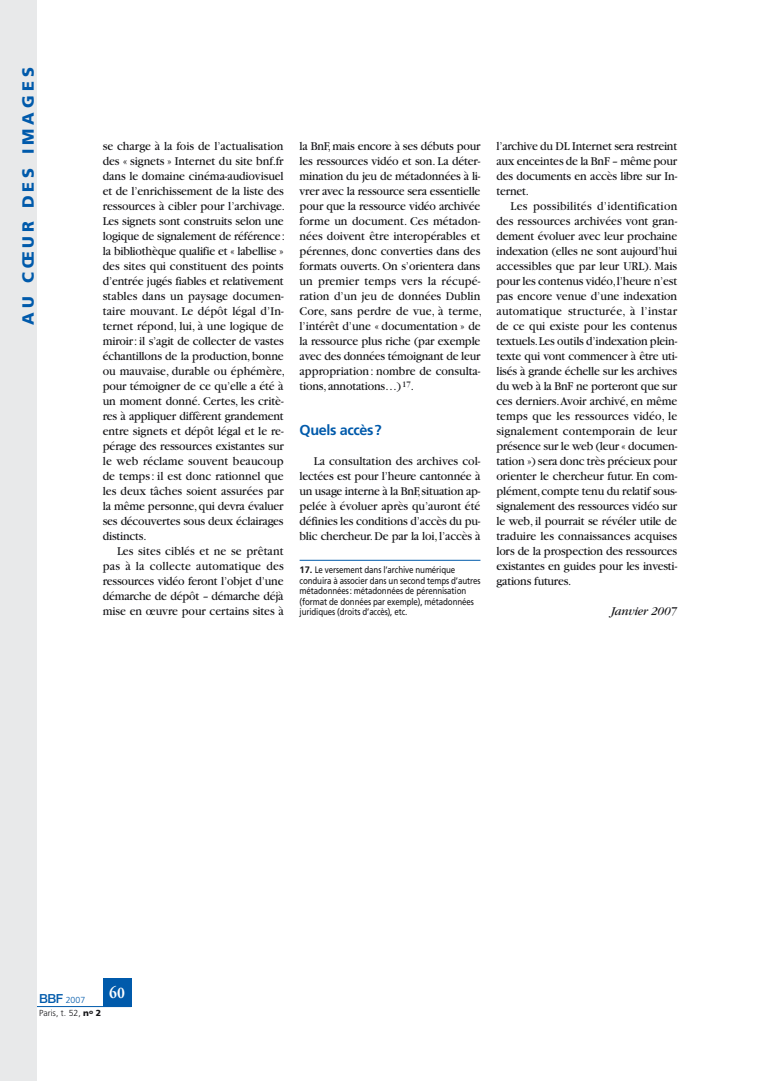
<style>
.page{position:relative;width:773px;height:1081px;background:#fff}
.page>*{position:absolute;margin:0;border:0;box-sizing:border-box;transform-origin:0 0}
.t1{font:900 16.25px "Frutiger";letter-spacing:.25em;color:#005aab}
.t2{font:700 16.25px "Garamond";color:#fff;scale:.85 1}
.t3{font:700 14.38px "Frutiger";letter-spacing:-.025em;color:#005aab}
.t4{font:12.5px/15px "Garamond";letter-spacing:-.015em;color:#151518;text-align:justify;scale:.95 1}
.t5{font:italic 12.5px "Garamond";letter-spacing:-.015em;color:#151518;scale:.95 1}
.t6{font:9.38px/10.6px "Frutiger";letter-spacing:-.015em;color:#151518;scale:.85 1}
.t7{font:300 8.75px/12.9px "Frutiger";color:#151518}
.s1{font-weight:700}
.s2{font-family:"Helvetica Neue";font-weight:500;font-size:12.5px;color:#005aab}
.s3{color:#005aab}
.s4{font-weight:900}
</style>
<div class="page">
<hr style="left:0;top:1006px;width:131px;height:1px;background:#005aab">
<div style="left:103px;top:978px;width:28px;height:28px;background:#005aab"></div>
<div style="left:0;top:0;width:37px;height:1081px;background:#e8e9ea"></div>
<hr style="left:299px;top:560px;width:181px;height:1px;background:#005aab">
<h1 class="t1" style="left:18px;top:325px;width:259px;rotate:-90deg">AU CŒUR DES IMAGES</h1>
<p class="t4" style="left:103px;top:139px;width:193px;text-align:left">se charge à la fois de l’actualisation des « signets » Internet du site bnf.fr dans le domaine cinéma-audiovisuel et de l’enrichissement de la liste des ressources à cibler pour l’archivage.<br>Les signets sont construits selon une logique de signalement de référence : la bibliothèque qualifie et « labellise » des sites qui constituent des points d’entrée jugés fiables et relativement stables dans un paysage documen&shy;taire mouvant. Le dépôt légal d’In&shy;ternet répond, lui, à une logique de miroir : il s’agit de collecter de vastes échantillons de la production, bonne ou mauvaise, durable ou éphémère, pour témoigner de ce qu’elle a été à un moment donné. Certes, les critè&shy;res à appliquer diffèrent grandement entre signets et dépôt légal et le re&shy;pérage des ressources existantes sur le web réclame souvent beaucoup de temps : il est donc rationnel que les deux tâches soient assurées par la même personne, qui devra évaluer ses découvertes sous deux éclairages distincts.</p>
<p class="t4" style="left:103px;top:544px;width:192px;text-indent:14px">Les sites ciblés et ne se prêtant pas à la collecte automatique des ressources vidéo feront l’objet d’une démarche de dépôt – démarche déjà mise en œuvre pour certains sites à</p>
<p class="t4" style="left:299px;top:139px;width:193px;text-align:left">la BnF, mais encore à ses débuts pour les ressources vidéo et son. La déter&shy;mination du jeu de métadonnées à li&shy;vrer avec la ressource sera essentielle pour que la ressource vidéo archivée forme un document. Ces métadon&shy;nées doivent être interopérables et pérennes, donc converties dans des formats ouverts. On s’orientera dans un premier temps vers la récupé&shy;ration d’un jeu de données Dublin Core, sans perdre de vue, à terme, l’intérêt d’une « documentation » de la ressource plus riche (par exemple avec des données témoignant de leur appropriation : nombre de consulta&shy;tions, annotations…) <sup>17</sup>.</p>
<p class="t3" style="left:299px;top:422px;width:84px">Quels accès ?</p>
<p class="t4" style="left:299px;top:454px;width:192px;text-indent:14px">La consultation des archives col&shy;lectées est pour l’heure cantonnée à un usage interne à la BnF, situation ap&shy;pelée à évoluer après qu’auront été définies les conditions d’accès du pu&shy;blic chercheur. De par la loi, l’accès à</p>
<p class="t6" style="left:299px;top:564px;width:214px"><span class="s1">17.</span> Le versement dans l’archive numérique conduira à associer dans un second temps d’autres métadonnées : métadonnées de pérennisation (format de données par exemple), métadonnées juridiques (droits d’accès), etc.</p>
<p class="t4" style="left:496px;top:139px;width:192px">l’archive du DL Internet sera restreint aux enceintes de la BnF – même pour des documents en accès libre sur In&shy;ternet.</p>
<p class="t4" style="left:496px;top:199px;width:192px;text-indent:14px">Les possibilités d’identification des ressources archivées vont gran&shy;dement évoluer avec leur prochaine indexation (elles ne sont aujourd’hui accessibles que par leur URL). Mais pour les contenus vidéo, l’heure n’est pas encore venue d’une indexation automatique structurée, à l’instar de ce qui existe pour les contenus textuels. Les outils d’indexation plein&shy;texte qui vont commencer à être uti&shy;lisés à grande échelle sur les archives du web à la BnF ne porteront que sur ces derniers. Avoir archivé, en même temps que les ressources vidéo, le signalement contemporain de leur présence sur le web (leur « documen&shy;tation ») sera donc très précieux pour orienter le chercheur futur. En com&shy;plément, compte tenu du relatif sous&shy;signalement des ressources vidéo sur le web, il pourrait se révéler utile de traduire les connaissances acquises lors de la prospection des ressources existantes en guides pour les investi&shy;gations futures.</p>
<p class="t5" style="left:611px;top:605px;width:71px">Janvier 2007</p>
<p class="t7" style="left:39px;top:993px;width:64px"><span class="s2">BBF</span> <span class="s3">2007<br></span>Paris, t. 52, <span class="s4">n</span><sup>o</sup> <span class="s4">2</span></p>
<h1 class="t2" style="left:109px;top:984px;width:20px">60</h1>
</div>
